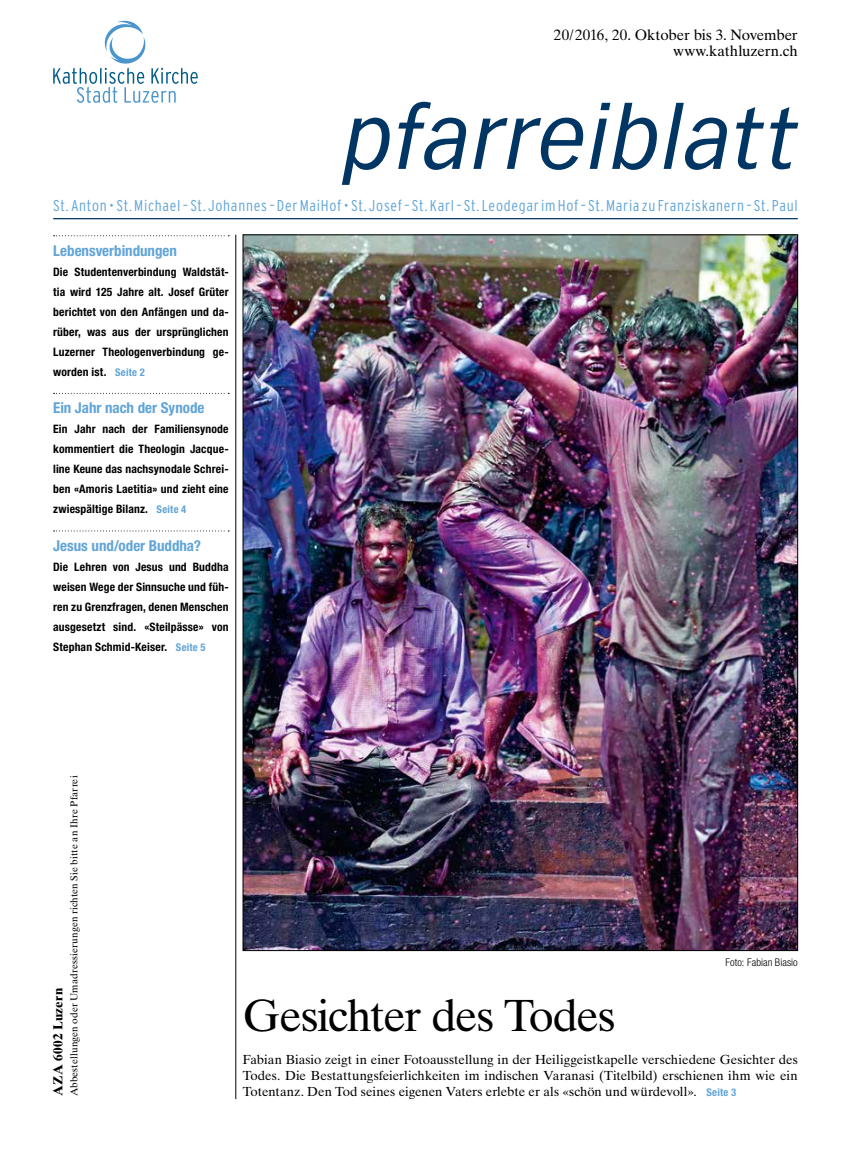
<style>
.page{position:relative;width:851px;height:1170px;background:#fff}
.page>*{position:absolute;margin:0;border:0;box-sizing:border-box;transform-origin:0 0}
.t1{font:italic 85px "Vectora LT Std";letter-spacing:.025em;color:#003564}
.t2{font:45px "Times Ten LT Std";letter-spacing:-.03em;color:#000}
.t3{font:300 condensed 15.62px "Interstate";letter-spacing:.045em;color:#60a4d7}
.t4{font:700 condensed 15px "Helvetica Neue LT Std";color:#60a4d7}
.t5{font:15px/16.2px "Times Ten LT Std";letter-spacing:-.01em;color:#000;text-align:right}
.t6{font:13.12px/16.2px "Times Ten LT Std";letter-spacing:-.01em;color:#000;text-align:justify}
.t7{font:700 13.12px "Times Ten LT Std";letter-spacing:.03em;color:#000}
.t8{font:700 condensed 11.62px/20px "Helvetica Neue LT Std";letter-spacing:.015em;color:#000;text-align:justify}
.t9{font:300 condensed 10.62px "Helvetica Neue LT Std";letter-spacing:.005em;color:#000}
.t10{font:10px "Times Ten LT Std";letter-spacing:.01em;color:#000}
.s1{font-size:10.62px;color:#60a4d7}
.s2{font-family:"Helvetica Neue LT Std";font-weight:700;font-stretch:condensed;font-size:10.62px;color:#60a4d7}
</style>
<div class="page">
<img style="left:245px;top:237px;width:550px;height:711px">
<hr style="left:53px;top:218px;width:744px;height:1px;background:#003564">
<svg style="left:54px;top:235px;width:175px;height:1px"></svg>
<svg style="left:54px;top:393px;width:175px;height:1px"></svg>
<svg style="left:54px;top:530px;width:175px;height:1px"></svg>
<hr style="left:235px;top:235px;width:1px;height:863px;background:#000">
<svg style="left:53px;top:21px;width:145px;height:82px"></svg>
<p class="t5" style="left:554px;top:26px;width:245px">20/2016, 20. Oktober bis 3. November www.kathluzern.ch</p>
<h1 class="t1" style="left:344px;top:90px;width:454px">pfarreiblatt</h1>
<h3 class="t3" style="left:53px;top:197px;width:746px">St. Anton • St. Michael – St. Johannes – Der MaiHof • St. Josef – St. Karl – St. Leodegar im Hof – St. Maria zu Franziskanern – St. Paul</h3>
<p class="t4" style="left:53px;top:241px;width:125px">Lebensverbindungen</p>
<p class="t8" style="left:53px;top:261px;width:177px">Die Studentenverbindung Waldstät&shy;tia wird 125 Jahre alt. Josef Grüter berichtet von den Anfängen und da&shy;rüber, was aus der ursprünglichen Luzerner Theologenverbindung ge&shy;worden ist. <span class="s1">Seite 2</span></p>
<p class="t4" style="left:53px;top:399px;width:153px">Ein Jahr nach der Synode</p>
<p class="t8" style="left:53px;top:419px;width:177px">Ein Jahr nach der Familiensynode kommentiert die Theologin Jacque&shy;line Keune das nachsynodale Schrei&shy;ben «Amoris Laetitia» und zieht eine zwiespältige Bilanz. <span class="s1">Seite 4</span></p>
<p class="t4" style="left:53px;top:536px;width:149px">Jesus und/oder Buddha?</p>
<p class="t8" style="left:53px;top:556px;width:177px">Die Lehren von Jesus und Buddha weisen Wege der Sinnsuche und füh&shy;ren zu Grenzfragen, denen Menschen ausgesetzt sind. «Steilpässe» von Stephan Schmid-Keiser. <span class="s1">Seite 5</span></p>
<p class="t10" style="left:68px;top:1096px;width:322px;rotate:-90deg">Abbestellungen oder Umadressierungen richten Sie bitte an Ihre Pfarrei</p>
<p class="t7" style="left:50px;top:1096px;width:110px;rotate:-90deg">AZA 6002 Luzern</p>
<p class="t9" style="left:725px;top:956px;width:74px">Foto: Fabian Biasio</p>
<h2 class="t2" style="left:243px;top:989px;width:374px">Gesichter des Todes</h2>
<p class="t6" style="left:243px;top:1051px;width:556px">Fabian Biasio zeigt in einer Fotoausstellung in der Heiliggeistkapelle verschiedene Gesichter des Todes. Die Bestattungsfeierlichkeiten im indischen Varanasi (Titelbild) erschienen ihm wie ein Totentanz. Den Tod seines eigenen Vaters erlebte er als «schön und würdevoll». <span class="s2">Seite 3</span></p>
</div>
